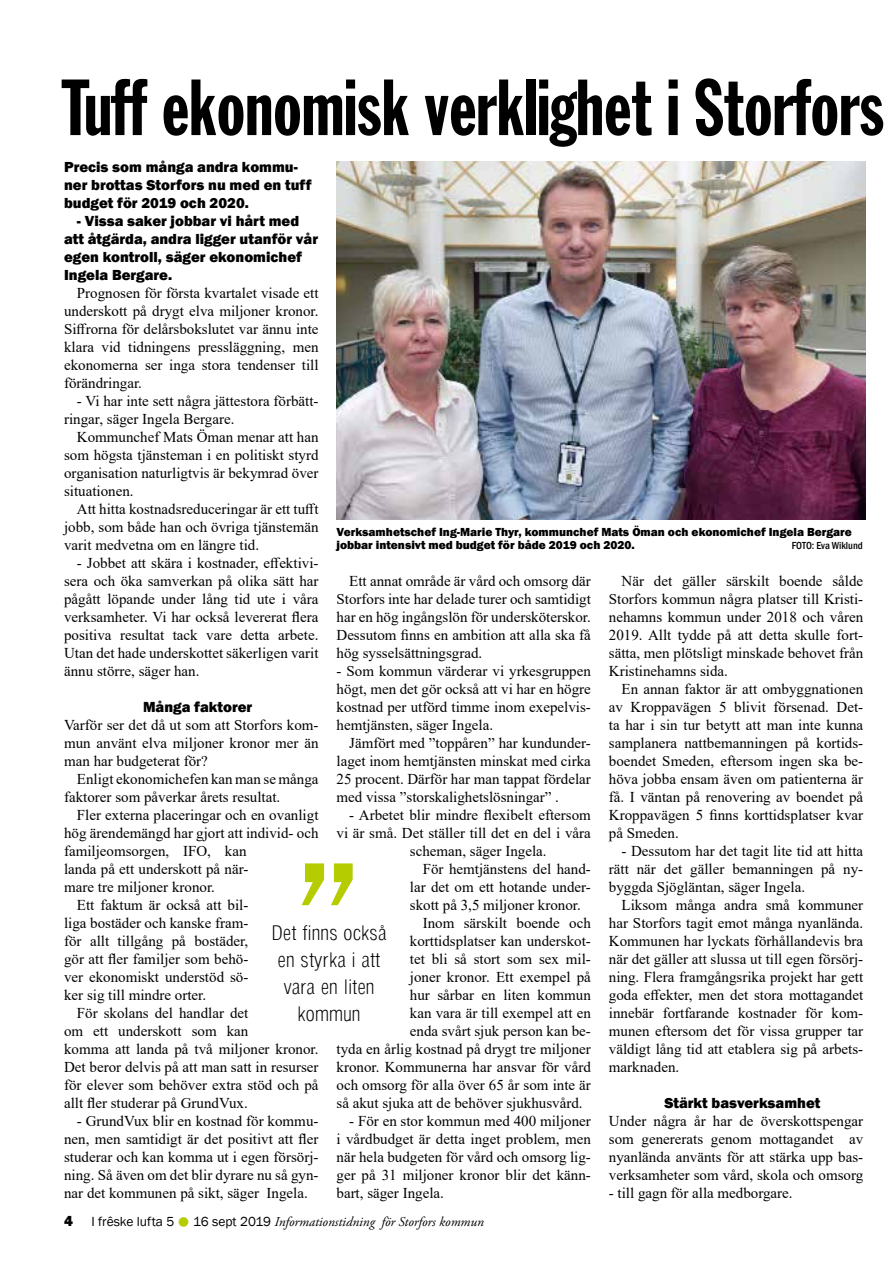
<style>
.page{position:relative;width:893px;height:1263px;background:#fff}
.page>*{position:absolute;margin:0;border:0;box-sizing:border-box;transform-origin:0 0}
.t1{font:195.75px "Franklin Gothic";color:#b4cc00}
.t2{font:78px "Franklin Gothic Extra Cond";color:#000}
.t3{font:300 condensed 19.5px/27px "Arena";color:#000;text-align:center}
.t4{font:15px/18px "Times New Roman";color:#000;text-align:justify}
.t5{font:800 15px/18px "Franklin Gothic";color:#000}
.t6{font:italic 13.5px "Adobe Garamond Pro";color:#000}
.t7{font:800 12px/13.5px "Franklin Gothic";color:#000}
.t8{font:500 condensed 10.5px "Franklin Gothic";color:#000}
.s1{font-family:"Franklin Gothic";font-weight:800;font-style:normal;font-size:15px}
.s2{font-family:"Franklin Gothic";font-style:normal}
.s3{color:#b4cc00}
</style>
<div class="page">
<img style="left:336px;top:162px;width:530px;height:357px">
<h2 class="t2" style="left:62px;top:66px;width:823px">Tuff ekonomisk verklighet i Storfors</h2>
<p class="t5" style="left:64px;top:158px;width:249px">Precis som många andra kommu&shy;ner brottas Storfors nu med en tuff budget för 2019 och 2020.</p>
<p class="t5" style="left:64px;top:212px;width:255px;text-indent:13px">- Vissa saker jobbar vi hårt med att åtgärda, andra ligger utanför vår egen kontroll, säger ekonomichef<br>Ingela Bergare.</p>
<p class="t4" style="left:64px;top:284px;width:256px;text-indent:13px">Prognosen för första kvartalet visade ett underskott på drygt elva miljoner kronor.<br>Siffrorna för delårsbokslutet var ännu inte klara vid tidningens pressläggning, men ekonomerna ser inga stora tendenser till förändringar.</p>
<p class="t4" style="left:64px;top:392px;width:256px;text-indent:13px">- Vi har inte sett några jättestora förbätt&shy;ringar, säger Ingela Bergare.</p>
<p class="t4" style="left:64px;top:428px;width:256px;text-indent:13px">Kommunchef Mats Öman menar att han som högsta tjänsteman i en politiskt styrd organisation naturligtvis är bekymrad över situationen.</p>
<p class="t4" style="left:64px;top:500px;width:256px;text-indent:13px">Att hitta kostnadsreduceringar är ett tufft jobb, som både han och övriga tjänstemän varit medvetna om en längre tid.</p>
<p class="t4" style="left:64px;top:554px;width:256px;text-indent:13px">- Jobbet att skära i kostnader, effektivi&shy;sera och öka samverkan på olika sätt har pågått löpande under lång tid ute i våra verksamheter. Vi har också levererat flera positiva resultat tack vare detta arbete.<br>Utan det hade underskottet säkerligen varit ännu större, säger han.</p>
<p class="t5" style="left:143px;top:698px;width:111px">Många faktorer</p>
<p class="t4" style="left:64px;top:716px;width:256px">Varför ser det då ut som att Storfors kom&shy;mun använt elva miljoner kronor mer än man har budgeterat för?</p>
<p class="t4" style="left:64px;top:770px;width:256px;text-indent:13px">Enligt ekonomichefen kan man se många faktorer som påverkar årets resultat.</p>
<p class="t4" style="left:77px;top:806px;width:243px">Fler externa placeringar och en ovanligt</p>
<p class="t4" style="left:64px;top:824px;width:256px">hög ärendemängd har gjort att individ- och</p>
<p class="t4" style="left:64px;top:842px;width:184px">familjeomsorgen, IFO, kan</p>
<p class="t4" style="left:64px;top:860px;width:186px">landa på ett underskott på när-</p>
<p class="t4" style="left:64px;top:878px;width:152px">mare tre miljoner kronor.</p>
<p class="t4" style="left:77px;top:896px;width:173px">Ett faktum är också att bil-</p>
<p class="t4" style="left:64px;top:914px;width:186px">liga bostäder och kanske fram-</p>
<p class="t4" style="left:64px;top:932px;width:186px">för allt tillgång på bostäder,</p>
<p class="t4" style="left:64px;top:950px;width:186px">gör att fler familjer som behö-</p>
<p class="t4" style="left:64px;top:968px;width:186px">ver ekonomiskt understöd sö-</p>
<p class="t4" style="left:64px;top:986px;width:144px">ker sig till mindre orter.</p>
<p class="t4" style="left:77px;top:1004px;width:173px">För skolans del handlar det</p>
<p class="t4" style="left:64px;top:1022px;width:186px">om ett underskott som kan</p>
<p class="t4" style="left:64px;top:1040px;width:256px">komma att landa på två miljoner kronor.</p>
<p class="t4" style="left:64px;top:1058px;width:256px">Det beror delvis på att man satt in resurser</p>
<p class="t4" style="left:64px;top:1076px;width:256px">för elever som behöver extra stöd och på</p>
<p class="t4" style="left:64px;top:1094px;width:185px">allt fler studerar på GrundVux.</p>
<p class="t4" style="left:64px;top:1112px;width:256px;text-indent:13px">- GrundVux blir en kostnad för kommu&shy;nen, men samtidigt är det positivt att fler studerar och kan komma ut i egen försörj&shy;ning. Så även om det blir dyrare nu så gyn&shy;nar det kommunen på sikt, säger Ingela.</p>
<p class="t7" style="left:336px;top:525px;width:517px">Verksamhetschef Ing-Marie Thyr, kommunchef Mats Öman och ekonomichef Ingela Bergare jobbar intensivt med budget för både 2019 och 2020.</p>
<p class="t8" style="left:792px;top:539px;width:73px">FOTO: Eva Wiklund</p>
<p class="t4" style="left:336px;top:571px;width:256px;text-indent:13px">Ett annat område är vård och omsorg där Storfors inte har delade turer och samtidigt har en hög ingångslön för undersköterskor.<br>Dessutom finns en ambition att alla ska få hög sysselsättningsgrad.</p>
<p class="t4" style="left:336px;top:661px;width:256px">- Som kommun värderar vi yrkesgruppen högt, men det gör också att vi har en högre kostnad per utförd timme inom exepelvis&shy;hemtjänsten, säger Ingela.</p>
<p class="t4" style="left:336px;top:733px;width:256px;text-indent:13px">Jämfört med ”toppåren” har kundunder&shy;laget inom hemtjänsten minskat med cirka 25 procent. Därför har man tappat fördelar med vissa ”storskalighetslösningar” .</p>
<p class="t4" style="left:349px;top:805px;width:243px">- Arbetet blir mindre flexibelt eftersom</p>
<p class="t4" style="left:336px;top:823px;width:256px">vi är små. Det ställer till det en del i våra</p>
<p class="t4" style="left:410px;top:841px;width:138px">scheman, säger Ingela.</p>
<p class="t4" style="left:423px;top:859px;width:170px">För hemtjänstens del hand-</p>
<p class="t4" style="left:410px;top:877px;width:182px">lar det om ett hotande under-</p>
<p class="t4" style="left:410px;top:895px;width:172px">skott på 3,5 miljoner kronor.</p>
<p class="t4" style="left:423px;top:913px;width:170px">Inom särskilt boende och</p>
<p class="t4" style="left:410px;top:931px;width:182px">korttidsplatser kan underskot-</p>
<p class="t4" style="left:410px;top:949px;width:182px">tet bli så stort som sex mil-</p>
<p class="t4" style="left:410px;top:967px;width:182px">joner kronor. Ett exempel på</p>
<p class="t4" style="left:410px;top:985px;width:182px">hur sårbar en liten kommun</p>
<p class="t4" style="left:410px;top:1003px;width:182px">kan vara är till exempel att en</p>
<p class="t4" style="left:410px;top:1021px;width:182px">enda svårt sjuk person kan be-</p>
<p class="t4" style="left:336px;top:1039px;width:256px">tyda en årlig kostnad på drygt tre miljoner</p>
<p class="t4" style="left:336px;top:1057px;width:256px">kronor. Kommunerna har ansvar för vård</p>
<p class="t4" style="left:336px;top:1075px;width:256px">och omsorg för alla över 65 år som inte är</p>
<p class="t4" style="left:336px;top:1093px;width:248px">så akut sjuka att de behöver sjukhusvård.</p>
<p class="t4" style="left:336px;top:1111px;width:256px;text-indent:13px">- För en stor kommun med 400 miljoner i vårdbudget är detta inget problem, men när hela budgeten för vård och omsorg lig&shy;ger på 31 miljoner kronor blir det känn&shy;bart, säger Ingela.</p>
<p class="t4" style="left:609px;top:572px;width:256px;text-indent:13px">När det gäller särskilt boende sålde Storfors kommun några platser till Kristi&shy;nehamns kommun under 2018 och våren 2019. Allt tydde på att detta skulle fort&shy;sätta, men plötsligt minskade behovet från Kristinehamns sida.</p>
<p class="t4" style="left:609px;top:680px;width:256px;text-indent:13px">En annan faktor är att ombyggnationen av Kroppavägen 5 blivit försenad. Det&shy;ta har i sin tur betytt att man inte kunna samplanera nattbemanningen på kortids&shy;boendet Smeden, eftersom ingen ska be&shy;höva jobba ensam även om patienterna är få. I väntan på renovering av boendet på Kroppavägen 5 finns korttidsplatser kvar på Smeden.</p>
<p class="t4" style="left:609px;top:842px;width:256px;text-indent:13px">- Dessutom har det tagit lite tid att hitta rätt när det gäller bemanningen på ny&shy;byggda Sjögläntan, säger Ingela.</p>
<p class="t4" style="left:609px;top:896px;width:256px;text-indent:13px">Liksom många andra små kommuner har Storfors tagit emot många nyanlända.<br>Kommunen har lyckats förhållandevis bra när det gäller att slussa ut till egen försörj&shy;ning. Flera framgångsrika projekt har gett goda effekter, men det stora mottagandet innebär fortfarande kostnader för kom&shy;munen eftersom det för vissa grupper tar väldigt lång tid att etablera sig på arbets&shy;marknaden.</p>
<p class="t5" style="left:664px;top:1094px;width:157px">Stärkt basverksamhet</p>
<p class="t4" style="left:609px;top:1112px;width:256px">Under några år har de överskottspengar som genererats genom mottagandet av nyanlända använts för att stärka upp bas&shy;verksamheter som vård, skola och omsorg</p>
<p class="t4" style="left:609px;top:1184px;width:185px">- till gagn för alla medborgare.</p>
<h1 class="t1" style="left:288px;top:807px;width:80px">”</h1>
<h3 class="t3" style="left:272px;top:919px;width:116px">Det finns också en styrka i att vara en liten</h3>
<h3 class="t3" style="left:297px;top:1000px;width:65px">kommun</h3>
<p class="t6" style="left:64px;top:1214px;width:421px"><span class="s1">4</span> <span class="s2">I frêske lufta 5</span> <span class="s3">●</span> <span class="s2">16 sept 2019</span> Informationstidning för Storfors kommun</p>
</div>
